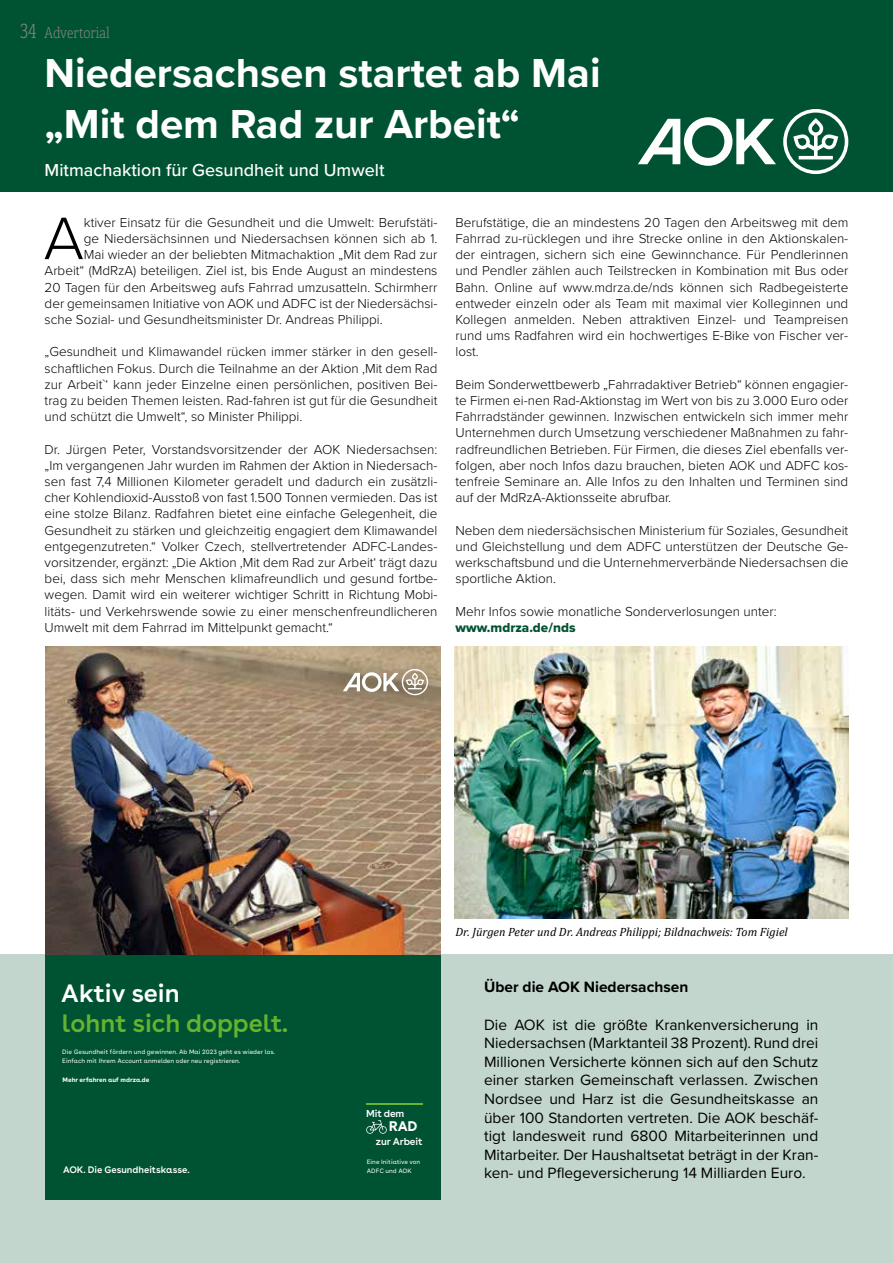
<style>
.page{position:relative;width:893px;height:1263px;background:#fff}
.page>*{position:absolute;margin:0;border:0;box-sizing:border-box;transform-origin:0 0}
.t1{font:300 62.1px "Proxima Nova";color:#000}
.t2{font:700 42px/51.2px "Proxima Nova";color:#fff}
.t3{font:600 25.05px "AOK Buenos Aires";color:#65b32e}
.t4{font:600 25.05px "AOK Buenos Aires";color:#fff}
.t5{font:500 18px "Proxima Nova";color:#fff}
.t6{font:15.45px/18.6px "Proxima Nova";color:#000;text-align:justify}
.t7{font:700 15.45px "Proxima Nova";color:#000}
.t8{font:15px "Adelle Condensed Th";color:#878787}
.t9{font:700 13.95px "AOK Buenos Aires";color:#fff}
.t10{font:300 13.5px/16.2px "Proxima Nova";color:#000;text-align:justify}
.t11{font:13.5px "Proxima Nova Extrabld";color:#005332}
.t12{font:italic 12px "Cambria";color:#000}
.t13{font:600 10.05px "AOK Buenos Aires";letter-spacing:-.01em;color:#fff}
.t14{font:600 9.45px "AOK Buenos Aires";color:#fff}
.t15{font:6.3px/8.4px "AOK Buenos Aires Text";color:#fff}
.t16{font:700 6.3px "AOK Buenos Aires Text";color:#fff}
.t17{font:6.15px/8.4px "AOK Buenos Aires Text";color:#fff}
.s1{font-size:19.5px}
</style>
<div class="page">
<div style="left:0;top:954px;width:893px;height:309px;background:#c2d6ce"></div>
<div style="left:0;top:0;width:893px;height:191px;background:#005332"></div>
<div style="left:45px;top:955px;width:396px;height:244px;background:#005332"></div>
<svg style="left:366px;top:1120px;width:21px;height:14px"></svg>
<hr style="left:366px;top:1102px;width:57px;height:2px;background:#65b32e">
<img style="left:45px;top:646px;width:396px;height:309px">
<svg style="left:343px;top:669px;width:85px;height:26px"></svg>
<svg style="left:638px;top:109px;width:210px;height:65px"></svg>
<img style="left:454px;top:646px;width:394px;height:272px">
<p class="t8" style="left:20px;top:23px;width:91px"><span class="s1">34</span> Advertorial</p>
<h2 class="t2" style="left:45px;top:46px;width:557px">Niedersachsen startet ab Mai „Mit dem Rad zur Arbeit“</h2>
<h3 class="t5" style="left:45px;top:156px;width:341px">Mitmachaktion für Gesundheit und Umwelt</h3>
<h1 class="t1" style="left:44px;top:192px;width:42px">A</h1>
<p class="t10" style="left:84px;top:213px;width:355px">ktiver Einsatz für die Gesundheit und die Umwelt: Berufstäti-</p>
<p class="t10" style="left:84px;top:230px;width:355px">ge Niedersächsinnen und Niedersachsen können sich ab 1.</p>
<p class="t10" style="left:84px;top:246px;width:355px">Mai wieder an der beliebten Mitmachaktion „Mit dem Rad zur</p>
<p class="t10" style="left:45px;top:262px;width:394px">Arbeit“ (MdRzA) beteiligen. Ziel ist, bis Ende August an mindestens</p>
<p class="t10" style="left:45px;top:278px;width:394px">20 Tagen für den Arbeitsweg aufs Fahrrad umzusatteln. Schirmherr</p>
<p class="t10" style="left:45px;top:294px;width:394px">der gemeinsamen Initiative von AOK und ADFC ist der Niedersächsi-</p>
<p class="t10" style="left:45px;top:311px;width:340px">sche Sozial- und Gesundheitsminister Dr. Andreas Philippi.</p>
<p class="t10" style="left:45px;top:343px;width:394px">„Gesundheit und Klimawandel rücken immer stärker in den gesell&shy;schaftlichen Fokus. Durch die Teilnahme an der Aktion ‚Mit dem Rad zur Arbeit`‘ kann jeder Einzelne einen persönlichen, positiven Bei&shy;trag zu beiden Themen leisten. Rad-fahren ist gut für die Gesundheit und schützt die Umwelt“, so Minister Philippi.</p>
<p class="t10" style="left:45px;top:440px;width:394px">Dr. Jürgen Peter, Vorstandsvorsitzender der AOK Niedersachsen: „Im vergangenen Jahr wurden im Rahmen der Aktion in Niedersach&shy;sen fast 7,4 Millionen Kilometer geradelt und dadurch ein zusätzli&shy;cher Kohlendioxid-Ausstoß von fast 1.500 Tonnen vermieden. Das ist eine stolze Bilanz. Radfahren bietet eine einfache Gelegenheit, die Gesundheit zu stärken und gleichzeitig engagiert dem Klimawandel entgegenzutreten.“ Volker Czech, stellvertretender ADFC-Landes&shy;vorsitzender, ergänzt: „Die Aktion ‚Mit dem Rad zur Arbeit‘ trägt dazu bei, dass sich mehr Menschen klimafreundlich und gesund fortbe&shy;wegen. Damit wird ein weiterer wichtiger Schritt in Richtung Mobi&shy;litäts- und Verkehrswende sowie zu einer menschenfreundlicheren Umwelt mit dem Fahrrad im Mittelpunkt gemacht.“</p>
<p class="t10" style="left:455px;top:213px;width:394px">Berufstätige, die an mindestens 20 Tagen den Arbeitsweg mit dem Fahrrad zu-rücklegen und ihre Strecke online in den Aktionskalen&shy;der eintragen, sichern sich eine Gewinnchance. Für Pendlerinnen und Pendler zählen auch Teilstrecken in Kombination mit Bus oder Bahn. Online auf www.mdrza.de/nds können sich Radbegeisterte entweder einzeln oder als Team mit maximal vier Kolleginnen und Kollegen anmelden. Neben attraktiven Einzel- und Teampreisen rund ums Radfahren wird ein hochwertiges E-Bike von Fischer ver&shy;lost.</p>
<p class="t10" style="left:455px;top:375px;width:394px">Beim Sonderwettbewerb „Fahrradaktiver Betrieb“ können engagier&shy;te Firmen ei-nen Rad-Aktionstag im Wert von bis zu 3.000 Euro oder Fahrradständer gewinnen. Inzwischen entwickeln sich immer mehr Unternehmen durch Umsetzung verschiedener Maßnahmen zu fahr&shy;radfreundlichen Betrieben. Für Firmen, die dieses Ziel ebenfalls ver&shy;folgen, aber noch Infos dazu brauchen, bieten AOK und ADFC kos&shy;tenfreie Seminare an. Alle Infos zu den Inhalten und Terminen sind auf der MdRzA-Aktionsseite abrufbar.</p>
<p class="t10" style="left:455px;top:521px;width:394px">Neben dem niedersächsischen Ministerium für Soziales, Gesundheit und Gleichstellung und dem ADFC unterstützen der Deutsche Ge&shy;werkschaftsbund und die Unternehmerverbände Niedersachsen die sportliche Aktion.</p>
<p class="t10" style="left:455px;top:602px;width:323px">Mehr Infos sowie monatliche Sonderverlosungen unter:</p>
<p class="t11" style="left:455px;top:617px;width:122px">www.mdrza.de/nds</p>
<h3 class="t4" style="left:61px;top:972px;width:120px">Aktiv sein</h3>
<h3 class="t3" style="left:62px;top:1002px;width:228px">lohnt sich doppelt.</h3>
<p class="t15" style="left:62px;top:1047px;width:214px">Die Gesundheit fördern und gewinnen. Ab Mai 2023 geht es wieder los.<br>Einfach mit Ihrem Account anmelden oder neu registrieren.</p>
<p class="t16" style="left:63px;top:1074px;width:89px">Mehr erfahren auf mdrza.de</p>
<p class="t13" style="left:366px;top:1105px;width:40px">Mit dem</p>
<p class="t9" style="left:389px;top:1114px;width:30px">RAD</p>
<p class="t13" style="left:376px;top:1133px;width:48px">zur Arbeit</p>
<p class="t14" style="left:63px;top:1161px;width:128px">AOK. Die Gesundheitskasse.</p>
<p class="t17" style="left:367px;top:1157px;width:55px">Eine Initiative von<br>ADFC und AOK</p>
<p class="t12" style="left:455px;top:923px;width:334px">Dr. Jürgen Peter und Dr. Andreas Philippi; Bildnachweis: Tom Figiel</p>
<p class="t7" style="left:484px;top:976px;width:206px">Über die AOK Niedersachsen</p>
<p class="t6" style="left:484px;top:1014px;width:336px">Die AOK ist die größte Krankenversicherung in Niedersachsen (Marktanteil 38 Prozent). Rund drei Millionen Versicherte können sich auf den Schutz einer starken Gemeinschaft verlassen. Zwischen Nordsee und Harz ist die Gesundheitskasse an über 100 Standorten vertreten. Die AOK beschäf&shy;tigt landesweit rund 6800 Mitarbeiterinnen und Mitarbeiter. Der Haushaltsetat beträgt in der Kran&shy;ken- und Pflegeversicherung 14 Milliarden Euro.</p>
</div>
